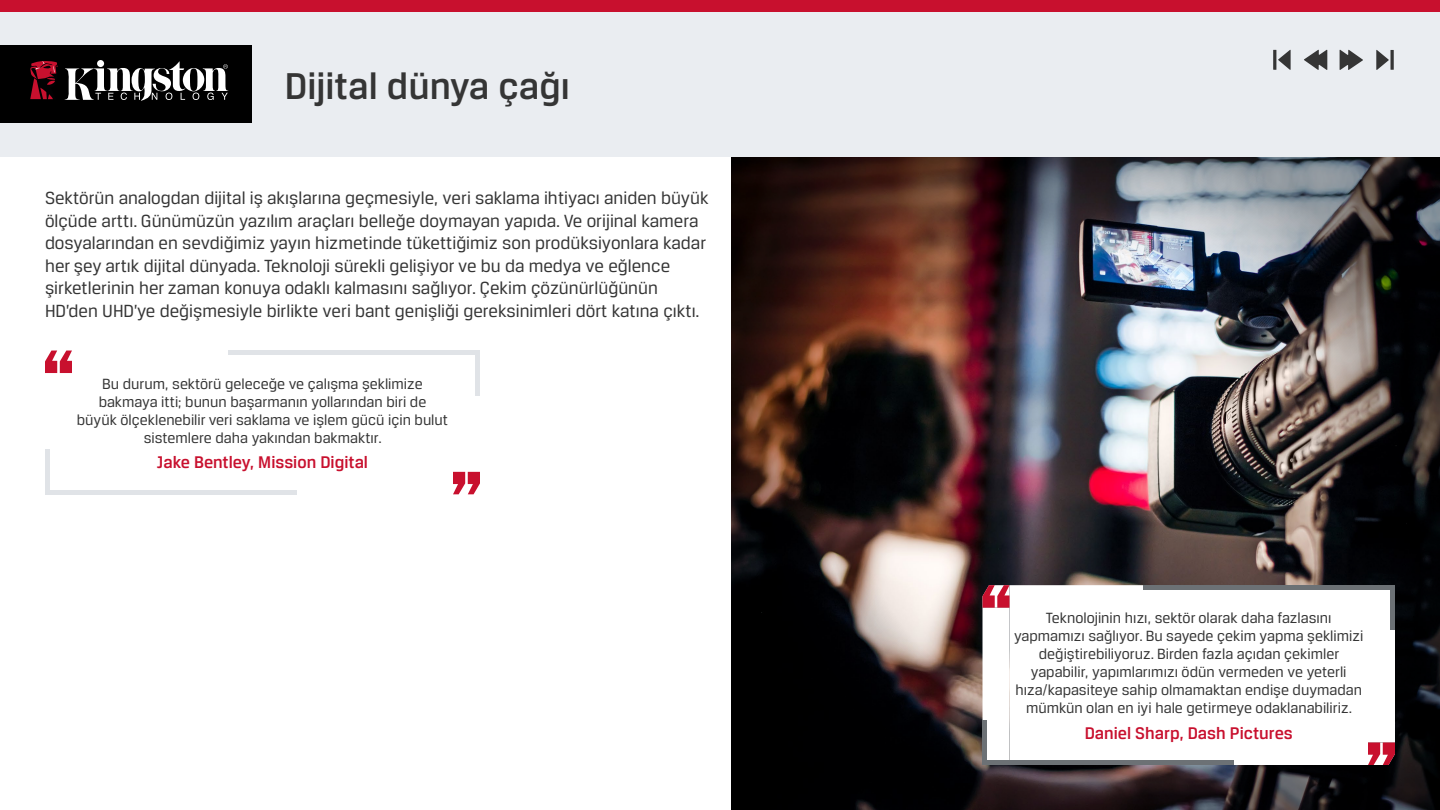
<style>
.page{position:relative;width:1440px;height:810px;background:#fff}
.page>*{position:absolute;margin:0;border:0;box-sizing:border-box;transform-origin:0 0}
.t1{font:500 39.75px "Breuer Text";color:#353535}
.t2{font:18.75px/22.5px "Breuer Text";color:#353535}
.t3{font:500 18px "Breuer Text";color:#c8102e}
.t4{font:15.75px/18px "Breuer Text";color:#353535;text-align:center}
</style>
<div class="page">
<img style="left:731px;top:156px;width:709px;height:654px">
<div style="left:0;top:0;width:1440px;height:156px;background:#eaedf1"></div>
<div style="left:0;top:0;width:1440px;height:11px;background:#c8102e"></div>
<div style="left:0;top:45px;width:251px;height:78px;background:#000"></div>
<div style="left:97px;top:60px;width:7px;height:7px;background:#fff;border-radius:50%"></div>
<svg style="left:65px;top:62px;width:163px;height:39px"></svg>
<svg style="left:30px;top:61px;width:28px;height:39px"></svg>
<svg style="left:1304px;top:50px;width:23px;height:20px"></svg>
<svg style="left:1340px;top:50px;width:23px;height:20px"></svg>
<svg style="left:1273px;top:50px;width:18px;height:20px"></svg>
<svg style="left:1376px;top:50px;width:18px;height:20px"></svg>
<svg style="left:982px;top:585px;width:413px;height:180px"></svg>
<svg style="left:982px;top:585px;width:28px;height:23px"></svg>
<div style="left:1143px;top:585px;width:225px;height:5px;background:#6c7175"></div>
<div style="left:1368px;top:585px;width:27px;height:5px;background:#6c7175"></div>
<div style="left:1390px;top:585px;width:5px;height:23px;background:#6c7175"></div>
<div style="left:982px;top:720px;width:5px;height:22px;background:#6c7175"></div>
<div style="left:1390px;top:608px;width:5px;height:22px;background:#6c7175"></div>
<div style="left:982px;top:760px;width:28px;height:5px;background:#6c7175"></div>
<div style="left:982px;top:742px;width:5px;height:23px;background:#6c7175"></div>
<div style="left:1010px;top:760px;width:224px;height:5px;background:#6c7175"></div>
<svg style="left:1368px;top:742px;width:27px;height:23px"></svg>
<svg style="left:45px;top:351px;width:27px;height:22px"></svg>
<hr style="left:228px;top:351px;width:225px;height:4px;background:#e0e3e7">
<hr style="left:453px;top:351px;width:27px;height:4px;background:#e0e3e7">
<hr style="left:476px;top:351px;width:4px;height:22px;background:#e0e3e7">
<div style="left:45px;top:449px;width:5px;height:23px;background:#e0e3e7"></div>
<hr style="left:476px;top:373px;width:4px;height:23px;background:#e0e3e7">
<hr style="left:45px;top:490px;width:27px;height:4px;background:#e0e3e7">
<div style="left:45px;top:472px;width:5px;height:22px;background:#e0e3e7"></div>
<hr style="left:72px;top:490px;width:225px;height:4px;background:#e0e3e7">
<svg style="left:453px;top:472px;width:27px;height:22px"></svg>
<h1 class="t1" style="left:285px;top:64px;width:287px">Dijital dünya çağı</h1>
<p class="t2" style="left:45px;top:187px;width:665px">Sektörün analogdan dijital iş akışlarına geçmesiyle, veri saklama ihtiyacı aniden büyük ölçüde arttı. Günümüzün yazılım araçları belleğe doymayan yapıda. Ve orijinal kamera dosyalarından en sevdiğimiz yayın hizmetinde tükettiğimiz son prodüksiyonlara kadar her şey artık dijital dünyada. Teknoloji sürekli gelişiyor ve bu da medya ve eğlence şirketlerinin her zaman konuya odaklı kalmasını sağlıyor. Çekim çözünürlüğünün HD’den UHD’ye değişmesiyle birlikte veri bant genişliği gereksinimleri dört katına çıktı.</p>
<p class="t4" style="left:77px;top:374px;width:373px">Bu durum, sektörü geleceğe ve çalışma şeklimize bakmaya itti; bunun başarmanın yollarından biri de büyük ölçeklenebilir veri saklama ve işlem gücü için bulut sistemlere daha yakından bakmaktır.</p>
<p class="t3" style="left:157px;top:452px;width:213px">Jake Bentley, Mission Digital</p>
<p class="t4" style="left:1014px;top:609px;width:351px">Teknolojinin hızı, sektör olarak daha fazlasını yapmamızı sağlıyor. Bu sayede çekim yapma şeklimizi değiştirebiliyoruz. Birden fazla açıdan çekimler yapabilir, yapımlarımızı ödün vermeden ve yeterli hıza/kapasiteye sahip olmamaktan endişe duymadan mümkün olan en iyi hale getirmeye odaklanabiliriz.</p>
<p class="t3" style="left:1085px;top:723px;width:210px">Daniel Sharp, Dash Pictures</p>
</div>
